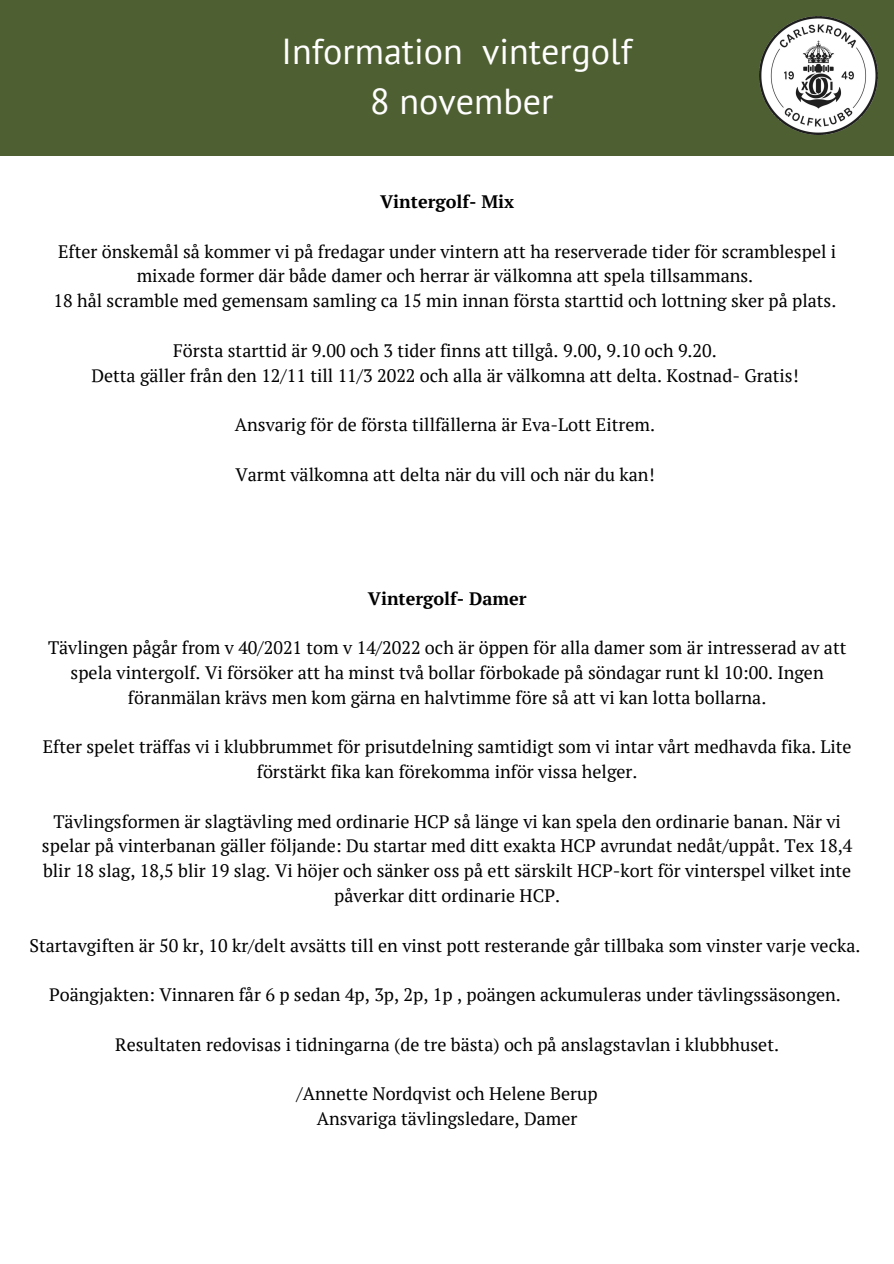
<style>
.page{position:relative;width:894px;height:1264px;background:#fff}
.page>*{position:absolute;margin:0;border:0;box-sizing:border-box;transform-origin:0 0}
.t1{font:36px "PT Sans";color:#fffefe}
.t2{font:18px/24.8px "PT Serif";color:#000;text-align:center}
.t3{font:700 18px "PT Serif";color:#000}
</style>
<div class="page">
<div style="left:92px;top:0;width:801px;height:155px;background:#4e5f32"></div>
<div style="left:0;top:0;width:92px;height:155px;background:#4e5f32"></div>
<img style="left:759px;top:16px;width:118px;height:118px">
<p class="t1" style="left:281px;top:27px;width:352px">Information vintergolf</p>
<p class="t1" style="left:370px;top:77px;width:185px">8 november</p>
<p class="t3" style="left:380px;top:189px;width:136px">Vintergolf- Mix</p>
<p class="t2" style="left:58px;top:238px;width:779px">Efter önskemål så kommer vi på fredagar under vintern att ha reserverade tider för scramblespel i mixade former där både damer och herrar är välkomna att spela tillsammans.</p>
<p class="t2" style="left:54px;top:288px;width:784px">18 hål scramble med gemensam samling ca 15 min innan första starttid och lottning sker på plats.</p>
<p class="t2" style="left:173px;top:337px;width:545px">Första starttid är 9.00 och 3 tider finns att tillgå. 9.00, 9.10 och 9.20.</p>
<p class="t2" style="left:91px;top:362px;width:708px">Detta gäller från den 12/11 till 11/3 2022 och alla är välkomna att delta. Kostnad- Gratis!</p>
<p class="t2" style="left:235px;top:412px;width:421px">Ansvarig för de första tillfällerna är Eva-Lott Eitrem.</p>
<p class="t2" style="left:235px;top:461px;width:420px">Varmt välkomna att delta när du vill och när du kan!</p>
<p class="t3" style="left:367px;top:586px;width:160px">Vintergolf- Damer</p>
<p class="t2" style="left:48px;top:635px;width:799px">Tävlingen pågår from v 40/2021 tom v 14/2022 och är öppen för alla damer som är intresserad av att spela vintergolf. Vi försöker att ha minst två bollar förbokade på söndagar runt kl 10:00. Ingen föranmälan krävs men kom gärna en halvtimme före så att vi kan lotta bollarna.</p>
<p class="t2" style="left:43px;top:734px;width:810px">Efter spelet träffas vi i klubbrummet för prisutdelning samtidigt som vi intar vårt medhavda fika. Lite förstärkt fika kan förekomma inför vissa helger.</p>
<p class="t2" style="left:42px;top:808px;width:811px">Tävlingsformen är slagtävling med ordinarie HCP så länge vi kan spela den ordinarie banan. När vi spelar på vinterbanan gäller följande: Du startar med ditt exakta HCP avrundat nedåt/uppåt. Tex 18,4 blir 18 slag, 18,5 blir 19 slag. Vi höjer och sänker oss på ett särskilt HCP-kort för vinterspel vilket inte påverkar ditt ordinarie HCP.</p>
<p class="t2" style="left:30px;top:932px;width:832px">Startavgiften är 50 kr, 10 kr/delt avsätts till en vinst pott resterande går tillbaka som vinster varje vecka.</p>
<p class="t2" style="left:49px;top:981px;width:793px">Poängjakten: Vinnaren får 6 p sedan 4p, 3p, 2p, 1p , poängen ackumuleras under tävlingssäsongen.</p>
<p class="t2" style="left:115px;top:1031px;width:665px">Resultaten redovisas i tidningarna (de tre bästa) och på anslagstavlan i klubbhuset.</p>
<p class="t2" style="left:296px;top:1081px;width:302px">/Annette Nordqvist och Helene Berup</p>
<p class="t2" style="left:317px;top:1105px;width:262px">Ansvariga tävlingsledare, Damer</p>
</div>
